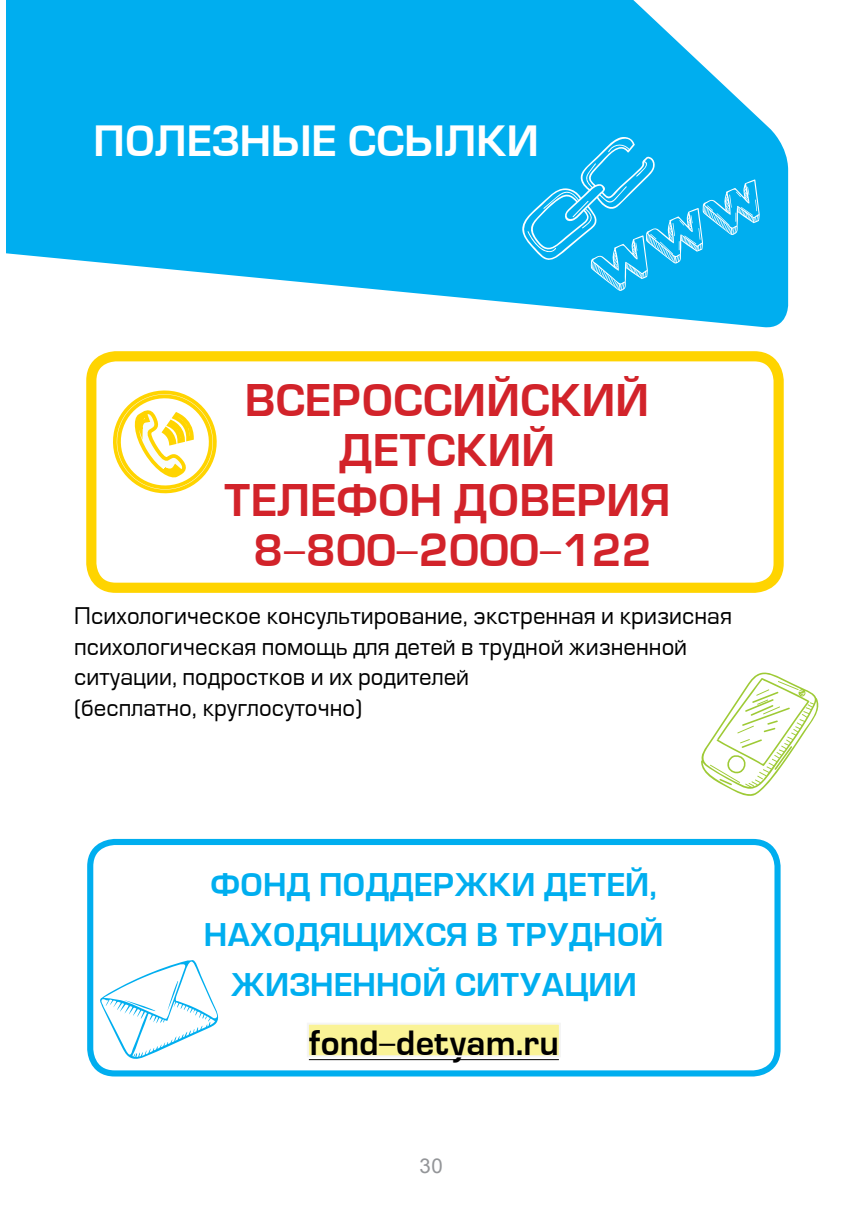
<style>
.page{position:relative;width:862px;height:1214px;background:#fff}
.page>*{position:absolute;margin:0;border:0;box-sizing:border-box;transform-origin:0 0}
.t1{font:42.6px/50px "GL Europe Demi Normal";color:#d2232a;text-align:center}
.t2{font:40.8px "GL Europe Demi Normal";color:#fff}
.t3{font:32.6px "GL Europe Demi Normal";color:#000}
.t4{font:30.6px/50px "GL Europe Demi Normal";color:#00aeef;text-align:center}
.t5{font:22.4px/30.6px "GL Europe Normal";color:#000}
.t6{font:20.4px "Arial";color:#939598}
</style>
<div class="page">
<svg style="left:6px;top:0;width:782px;height:328px;fill:#00aeef"></svg>
<svg style="left:113px;top:390px;width:104px;height:104px"></svg>
<svg style="left:701px;top:672px;width:118px;height:124px"></svg>
<svg style="left:777px;top:680px;width:22px;height:10px"></svg>
<svg style="left:740px;top:738px;width:10px;height:5px"></svg>
<svg style="left:737px;top:725px;width:17px;height:8px"></svg>
<svg style="left:763px;top:706px;width:17px;height:8px"></svg>
<svg style="left:757px;top:699px;width:11px;height:5px"></svg>
<svg style="left:756px;top:689px;width:13px;height:7px"></svg>
<svg style="left:709px;top:764px;width:31px;height:19px"></svg>
<svg style="left:519px;top:135px;width:241px;height:156px;background:#16b5f0"></svg>
<div style="left:86px;top:351px;width:697px;height:241px;border:10px solid #ffd400;border-radius:24px"></div>
<div style="left:308px;top:1023px;width:252px;height:33px;background:#faf397"></div>
<hr style="left:309px;top:1059px;width:250px;height:1px;background:#000">
<div style="left:307px;top:1022px;width:254px;height:35px;border:2px solid #f5f5f5"></div>
<div style="left:87px;top:838px;width:693px;height:238px;border:6px solid #00aeef;border-radius:24px"></div>
<svg style="left:100px;top:960px;width:119px;height:99px"></svg>
<svg style="left:124px;top:999px;width:31px;height:12px"></svg>
<svg style="left:167px;top:980px;width:11px;height:31px"></svg>
<h2 class="t2" style="left:93px;top:118px;width:93px">ПОЛЕЗНЫЕ</h2>
<h2 class="t2" style="left:348px;top:118px;width:33px">ССЫЛ</h2>
<h2 class="t2" style="left:476px;top:118px;width:59px">КИ</h2>
<h1 class="t1" style="left:224px;top:376px;width:448px">Всероссийский<br>Детский<br>телефон доверия<br>8-800-2000-122</h1>
<p class="t5" style="left:74px;top:601px;width:659px">психологическое консультирование, экстренная и кризисная психологическая помощь для детей в трудной жизненной ситуации, подростков и их родителей<br>(бесплатно, круглосуточно)</p>
<h3 class="t4" style="left:204px;top:859px;width:461px">Фонд поддержки детей, находящихся в трудно й жизненной ситуации</h3>
<h3 class="t3" style="left:309px;top:1024px;width:251px">fond-detyam.ru</h3>
<p class="t6" style="left:420px;top:1151px;width:25px">30</p>
</div>
